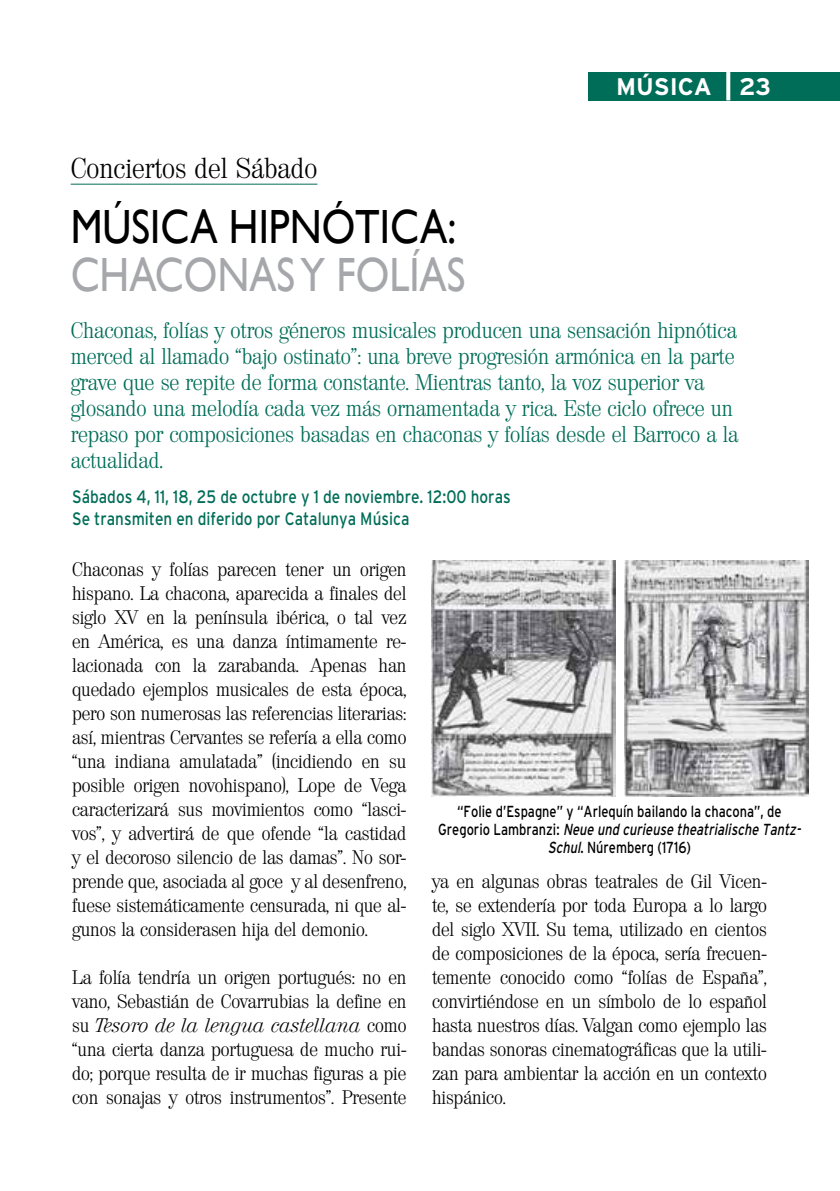
<style>
.page{position:relative;width:840px;height:1191px;background:#fff}
.page>*{position:absolute;margin:0;border:0;box-sizing:border-box;transform-origin:0 0}
.t1{font:48px "Gill Sans";color:#000;scale:.85 1}
.t2{font:48px "Gill Sans";color:#a5a7aa;scale:.85 1}
.t3{font:300 28px "Valencia";color:#000}
.t4{font:700 24px "Interstate AE";color:#fff}
.t5{font:300 22px/26px "Valencia";letter-spacing:-.005em;color:#006d58}
.t6{font:300 19px/24px "Valencia";letter-spacing:-.005em;color:#000;text-align:justify}
.t7{font:18px/21.6px "Interstate AE";color:#006d58;scale:.85 1}
.t8{font:16px/18px "Interstate AE";color:#000;text-align:center;scale:.8 1}
.s1{font-style:italic}
</style>
<div class="page">
<div style="left:588px;top:72px;width:251px;height:28px;background:#006d58"></div>
<svg style="left:726px;top:72px;width:4px;height:28px"></svg>
<hr style="left:71px;top:184px;width:246px;height:1px;background:#006d58">
<img style="left:431px;top:561px;width:183px;height:236px">
<img style="left:624px;top:561px;width:184px;height:235px">
<p class="t4" style="left:615px;top:73px;width:156px">MÚSICA 23</p>
<h2 class="t3" style="left:71px;top:152px;width:248px">Conciertos del Sábado</h2>
<h1 class="t1" style="left:71px;top:199px;width:455px">MÚSICA HIPNÓTICA:</h1>
<h1 class="t2" style="left:71px;top:247px;width:466px">CHACONAS Y FOLÍAS</h1>
<p class="t5" style="left:71px;top:317px;width:669px">Chaconas, folías y otros géneros musicales producen una sensación hipnótica merced al llamado “bajo ostinato”: una breve progresión armónica en la parte grave que se repite de forma constante. Mientras tanto, la voz superior va glosando una melodía cada vez más ornamentada y rica. Este ciclo ofrece un repaso por composiciones basadas en chaconas y folías desde el Barroco a la actualidad.</p>
<p class="t7" style="left:72px;top:486px;width:517px">Sábados 4, 11, 18, 25 de octubre y 1 de noviembre. 12:00 horas<br>Se transmiten en diferido por Catalunya Música</p>
<p class="t6" style="left:72px;top:558px;width:336px">Chaconas y folías parecen tener un origen hispano. La chacona, aparecida a finales del siglo XV en la península ibérica, o tal vez en América, es una danza íntimamente re&shy;lacionada con la zarabanda. Apenas han quedado ejemplos musicales de esta época, pero son numerosas las referencias literarias: así, mientras Cervantes se refería a ella como “una indiana amulatada” (incidiendo en su posible origen novohispano), Lope de Vega caracterizará sus movimientos como “lasci&shy;vos”, y advertirá de que ofende “la castidad y el decoroso silencio de las damas”. No sor&shy;prende que, asociada al goce y al desenfreno, fuese sistemáticamente censurada, ni que al&shy;gunos la considerasen hija del demonio.</p>
<p class="t6" style="left:72px;top:966px;width:336px">La folía tendría un origen portugués: no en vano, Sebastián de Covarrubias la define en su <span class="s1">Tesoro de la lengua castellana</span> como “una cierta danza portuguesa de mucho rui&shy;do; porque resulta de ir muchas figuras a pie con sonajas y otros instrumentos”. Presente</p>
<p class="t8" style="left:438px;top:802px;width:458px">“Folie d’Espagne” y “Arlequín bailando la chacona”, de<br>G r e g o r i o L a m b r a n z i : <span class="s1">Neue und curieuse theatrialische Tantz-<br>Schul</span>. Núremberg (1716)</p>
<p class="t6" style="left:432px;top:870px;width:336px">ya en algunas obras teatrales de Gil Vicen&shy;te, se extendería por toda Europa a lo largo del siglo XVII. Su tema, utilizado en cientos de composiciones de la época, sería frecuen&shy;temente conocido como “folías de España”, convirtiéndose en un símbolo de lo español hasta nuestros días. Valgan como ejemplo las bandas sonoras cinematográficas que la utili&shy;zan para ambientar la acción en un contexto hispánico.</p>
</div>
